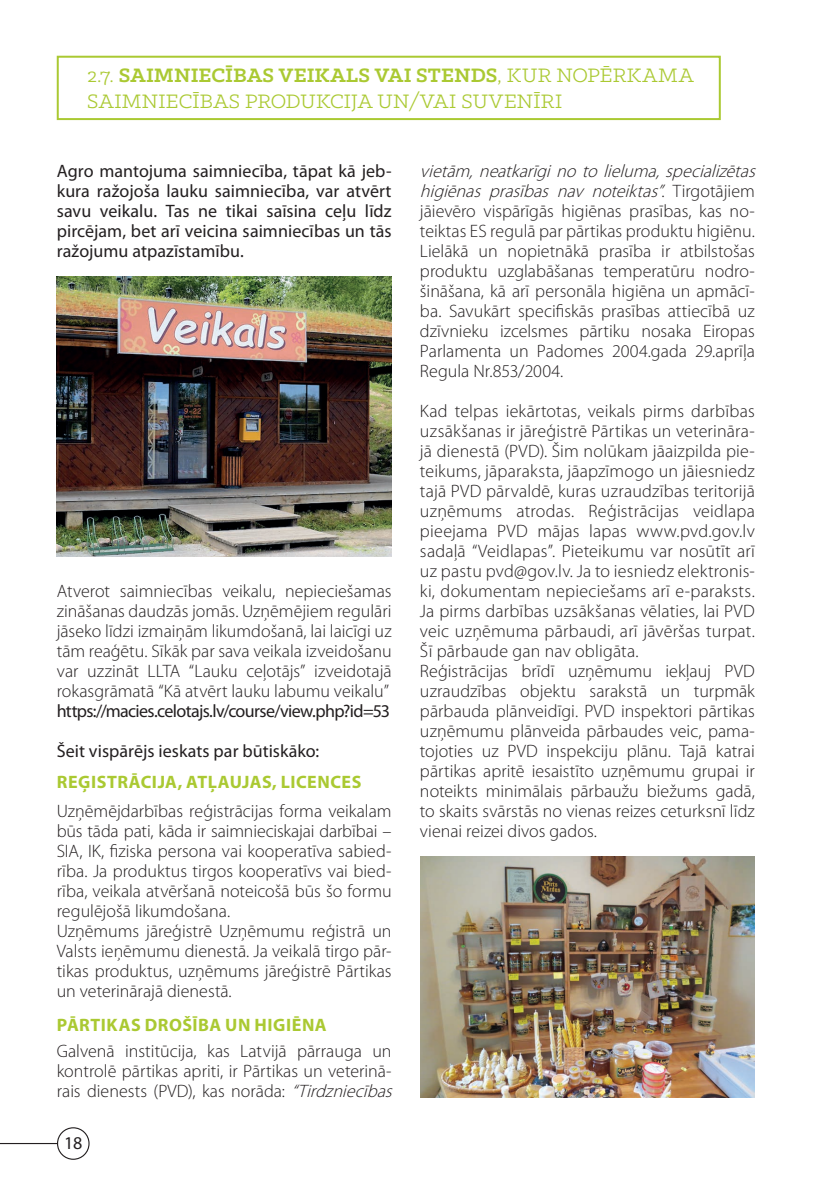
<style>
.page{position:relative;width:840px;height:1191px;background:#fff}
.page>*{position:absolute;margin:0;border:0;box-sizing:border-box;transform-origin:0 0}
.t1{font:22px/26px "Klinic Slab";letter-spacing:.01em;color:#aac932}
.t2{font:300 18px/20px "Myriad Pro";letter-spacing:.005em;color:#231f20}
.t3{font:18px/20px "Myriad Pro";color:#231f20;text-align:justify}
.t4{font:700 18px "Myriad Pro";letter-spacing:.03em;color:#aac932}
.t5{font:18px "Myriad Pro";letter-spacing:-.035em;color:#231f20}
.s1{font-weight:700}
.s2{font-style:italic}
</style>
<div class="page">
<div style="left:57px;top:56px;width:663px;height:64px;border:2px solid #aac932"></div>
<img style="left:57px;top:277px;width:334px;height:280px">
<img style="left:420px;top:856px;width:334px;height:241px">
<div style="left:57px;top:1127px;width:32px;height:32px;border:1px solid #231f20;border-radius:50%"></div>
<hr style="left:0;top:1143px;width:58px;height:1px;background:#231f20">
<p class="t1" style="left:87px;top:61px;width:607px">2.7. <span class="s1">SAIMNIECĪBAS VEIKALS VAI STENDS</span>, KUR NOPĒRKAMA<br>SAIMNIECĪBAS PRODUKCIJA UN/VAI SUVENĪRI</p>
<p class="t3" style="left:57px;top:160px;width:336px">Agro mantojuma saimniecība, tāpat kā jeb&shy;kura ražojoša lauku saimniecība, var atvērt savu veikalu. Tas ne tikai saīsina ceļu līdz pircējam, bet arī veicina saimniecības un tās ražojumu atpazīstamību.</p>
<p class="t2" style="left:57px;top:581px;width:336px;text-align:justify">Atverot saimniecības veikalu, nepieciešamas zināšanas daudzās jomās. Uzņēmējiem regulāri jāseko līdzi izmaiņām likumdošanā, lai laicīgi uz tām reaģētu. Sīkāk par sava veikala izveidošanu var uzzināt LLTA “Lauku ceļotājs” izveidotajā rokasgrāmatā “Kā atvērt lauku labumu veikalu”</p>
<p class="t5" style="left:57px;top:700px;width:335px">https://macies.celotajs.lv/course/view.php?id=53</p>
<p class="t3" style="left:57px;top:740px;width:264px">Šeit vispārējs ieskats par būtiskāko:</p>
<p class="t4" style="left:57px;top:771px;width:306px">REĢISTRĀCIJA, ATĻAUJAS, LICENCES</p>
<p class="t2" style="left:57px;top:801px;width:336px">Uzņēmējdarbības reģistrācijas forma veikalam būs tāda pati, kāda ir saimnieciskajai darbībai – SIA, IK, fiziska persona vai kooperatīva sabied&shy;rība. Ja produktus tirgos kooperatīvs vai bied&shy;rība, veikala atvēršanā noteicošā būs šo formu regulējošā likumdošana.<br>Uzņēmums jāreģistrē Uzņēmumu reģistrā un Valsts ieņēmumu dienestā. Ja veikalā tirgo pār&shy;tikas produktus, uzņēmums jāreģistrē Pārtikas un veterinārajā dienestā.</p>
<p class="t4" style="left:57px;top:1014px;width:271px">PĀRTIKAS DROŠĪBA UN HIGIĒNA</p>
<p class="t2" style="left:57px;top:1041px;width:341px">Galvenā institūcija, kas Latvijā pārrauga un kontrolē pārtikas apriti, ir Pārtikas un veterinā&shy;rais dienests (PVD), kas norāda: <span class="s2">“Tirdzniecības</span></p>
<p class="t3" style="left:64px;top:1132px;width:20px">18</p>
<p class="t2" style="left:420px;top:161px;width:341px"><span class="s2">vietām,neatkarīginotolieluma,specializētas higiēnas prasības nav noteiktas”</span>. T i r g o t ā j i e m jāievēro vispārīgās higiēnas prasības, kas no&shy;teiktas ES regulā par pārtikas produktu higiēnu.<br>Lielākā un nopietnākā prasība ir atbilstošas produktu uzglabāšanas temperatūru nodro&shy;šināšana, kā arī personāla higiēna un apmācī&shy;ba. Savukārt specifiskās prasības attiecībā uz dzīvnieku izcelsmes pārtiku nosaka Eiropas Parlamenta un Padomes 2004.gada 29.aprīļa Regula Nr.853/2004.</p>
<p class="t2" style="left:420px;top:401px;width:336px">Kad telpas iekārtotas, veikals pirms darbības uzsākšanas ir jāreģistrē Pārtikas un veterināra&shy;jā dienestā (PVD). Šim nolūkam jāaizpilda pie&shy;teikums, jāparaksta, jāapzīmogo un jāiesniedz tajā PVD pārvaldē, kuras uzraudzības teritorijā uzņēmums atrodas. Reģistrācijas veidlapa pieejama PVD mājas lapas www.pvd.gov.lv sadaļā “Veidlapas”. Pieteikumu var nosūtīt arī uz pastu pvd@gov.lv. Ja to iesniedz elektronis&shy;ki, dokumentam nepieciešams arī e-paraksts.<br>Ja pirms darbības uzsākšanas vēlaties, lai PVD veic uzņēmuma pārbaudi, arī jāvēršas turpat.<br>Šī pārbaude gan nav obligāta.<br>Reģistrācijas brīdī uzņēmumu iekļauj PVD uzraudzības objektu sarakstā un turpmāk pārbauda plānveidīgi. PVD inspektori pārtikas uzņēmumu plānveida pārbaudes veic, pama&shy;tojoties uz PVD inspekciju plānu. Tajā katrai pārtikas apritē iesaistīto uzņēmumu grupai ir noteikts minimālais pārbaužu biežums gadā, to skaits svārstās no vienas reizes ceturksnī līdz vienai reizei divos gados.</p>
</div>
